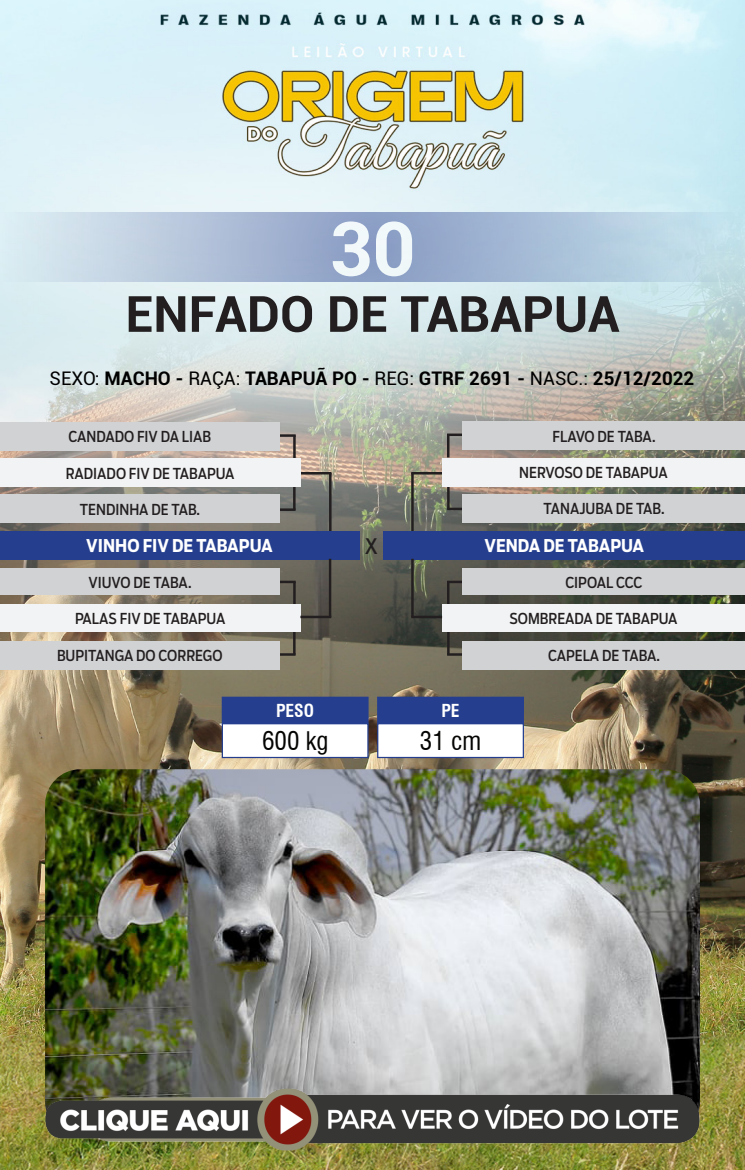
<style>
.page{position:relative;width:745px;height:1170px;background:#fff}
.page>*{position:absolute;margin:0;border:0;box-sizing:border-box;transform-origin:0 0}
.t1{font:700 75px "Roboto";color:#fff}
.t2{font:700 50px "Roboto";color:#231f20}
.t3{font:condensed 25px "Swiss 721 BT";color:#040503}
.t4{font:21.25px "Boomer Cond";color:#231f20}
.t5{font:700 18.75px "Roboto";color:#000}
.t6{font:700 17.5px "Boomer Cond";color:#fff}
.t7{font:700 condensed 17.5px "Swiss 721 BT";color:#fff}
.t8{font:15px "Boomer Cond";color:#231f20}
.s1{font-weight:400}
</style>
<div class="page">
<img style="left:0;top:0;width:744px;height:1169px">
<hr style="left:411px;top:473px;width:2px;height:58px;background:#231f20">
<hr style="left:411px;top:472px;width:31px;height:2px;background:#231f20">
<hr style="left:329px;top:473px;width:2px;height:58px;background:#231f20">
<hr style="left:300px;top:472px;width:31px;height:2px;background:#231f20">
<hr style="left:293px;top:581px;width:2px;height:23px;background:#231f20">
<hr style="left:279px;top:580px;width:16px;height:3px;background:#231f20">
<hr style="left:293px;top:631px;width:2px;height:23px;background:#231f20">
<svg style="left:279px;top:653px;width:16px;height:2px"></svg>
<hr style="left:446px;top:581px;width:3px;height:23px;background:#231f20">
<hr style="left:446px;top:580px;width:16px;height:3px;background:#231f20">
<hr style="left:447px;top:631px;width:2px;height:23px;background:#231f20">
<svg style="left:447px;top:653px;width:15px;height:2px"></svg>
<hr style="left:446px;top:434px;width:3px;height:23px;background:#231f20">
<hr style="left:446px;top:433px;width:16px;height:3px;background:#231f20">
<hr style="left:447px;top:486px;width:2px;height:23px;background:#231f20">
<hr style="left:447px;top:507px;width:16px;height:3px;background:#231f20">
<hr style="left:293px;top:487px;width:2px;height:23px;background:#231f20">
<hr style="left:279px;top:508px;width:16px;height:3px;background:#231f20">
<hr style="left:293px;top:435px;width:2px;height:23px;background:#231f20">
<hr style="left:279px;top:434px;width:16px;height:3px;background:#231f20">
<div style="left:462px;top:494px;width:282px;height:28px;background:#d1d2d4"></div>
<div style="left:0;top:494px;width:279px;height:28px;background:#d1d2d4"></div>
<div style="left:0;top:640px;width:279px;height:29px;background:#d1d2d4"></div>
<div style="left:462px;top:640px;width:282px;height:29px;background:#d1d2d4"></div>
<div style="left:442px;top:457px;width:302px;height:29px;background:#f2f3f4"></div>
<div style="left:0;top:458px;width:300px;height:29px;background:#f2f3f4"></div>
<div style="left:0;top:604px;width:300px;height:28px;background:#f2f3f4"></div>
<div style="left:442px;top:604px;width:302px;height:28px;background:#f2f3f4"></div>
<div style="left:462px;top:421px;width:282px;height:28px;background:#d1d2d4"></div>
<div style="left:0;top:422px;width:279px;height:28px;background:#d1d2d4"></div>
<div style="left:0;top:568px;width:279px;height:27px;background:#d1d2d4"></div>
<div style="left:462px;top:568px;width:282px;height:27px;background:#d1d2d4"></div>
<div style="left:0;top:531px;width:359px;height:28px;background:#253f8e"></div>
<div style="left:383px;top:531px;width:361px;height:28px;background:#253f8e"></div>
<hr style="left:328px;top:558px;width:3px;height:59px;background:#231f20">
<hr style="left:300px;top:615px;width:31px;height:3px;background:#231f20">
<hr style="left:411px;top:558px;width:2px;height:59px;background:#231f20">
<hr style="left:411px;top:615px;width:31px;height:3px;background:#231f20">
<svg style="left:0;top:213px;width:744px;height:69px;background:#afc3da"></svg>
<img style="left:45px;top:769px;width:654px;height:368px">
<img style="left:45px;top:1088px;width:654px;height:62px;border-radius:31px">
<div style="left:222px;top:697px;width:146px;height:26px;background:#253f8e"></div>
<div style="left:221px;top:696px;width:147px;height:28px;border:1px solid #253f8e"></div>
<div style="left:222px;top:723px;width:146px;height:34px;background:#fff"></div>
<div style="left:221px;top:723px;width:147px;height:35px;border:1px solid #253f8e"></div>
<div style="left:377px;top:697px;width:146px;height:26px;background:#253f8e"></div>
<div style="left:377px;top:696px;width:146px;height:28px;border:1px solid #253f8e"></div>
<div style="left:377px;top:723px;width:146px;height:34px;background:#fff"></div>
<div style="left:377px;top:723px;width:146px;height:35px;border:1px solid #253f8e"></div>
<h1 class="t1" style="left:329px;top:196px;width:88px">30</h1>
<p class="t2" style="left:125px;top:279px;width:495px">ENFADO DE TABAPUA</p>
<p class="t5" style="left:50px;top:365px;width:645px"><span class="s1">SEXO:</span> MACHO - <span class="s1">RAÇA:</span> TABAPUÃ PO - <span class="s1">REG:</span> GTRF 2691 - <span class="s1">NASC.:</span> 25/12/2022</p>
<p class="t8" style="left:68px;top:428px;width:144px">CANDADO FIV DA LIAB</p>
<p class="t8" style="left:552px;top:427px;width:104px">FLAVO DE TABA.</p>
<p class="t8" style="left:66px;top:464px;width:170px">RADIADO FIV DE TABAPUA</p>
<p class="t8" style="left:519px;top:463px;width:150px">NERVOSO DE TABAPUA</p>
<p class="t8" style="left:80px;top:500px;width:122px">TENDINHA DE TAB.</p>
<p class="t8" style="left:543px;top:499px;width:122px">TANAJUBA DE TAB.</p>
<p class="t6" style="left:86px;top:535px;width:188px">VINHO FIV DE TABAPUA</p>
<p class="t4" style="left:364px;top:533px;width:15px">X</p>
<p class="t6" style="left:484px;top:535px;width:161px">VENDA DE TABAPUA</p>
<p class="t8" style="left:88px;top:573px;width:104px">VIUVO DE TABA.</p>
<p class="t8" style="left:565px;top:573px;width:79px">CIPOAL CCC</p>
<p class="t8" style="left:75px;top:610px;width:152px">PALAS FIV DE TABAPUA</p>
<p class="t8" style="left:509px;top:610px;width:169px">SOMBREADA DE TABAPUA</p>
<p class="t8" style="left:57px;top:646px;width:167px">BUPITANGA DO CORREGO</p>
<p class="t8" style="left:547px;top:646px;width:114px">CAPELA DE TABA.</p>
<p class="t7" style="left:276px;top:700px;width:40px">PESO</p>
<p class="t3" style="left:262px;top:726px;width:68px">600 kg</p>
<p class="t7" style="left:441px;top:700px;width:20px">PE</p>
<p class="t3" style="left:419px;top:726px;width:63px">31 cm</p>
</div>
